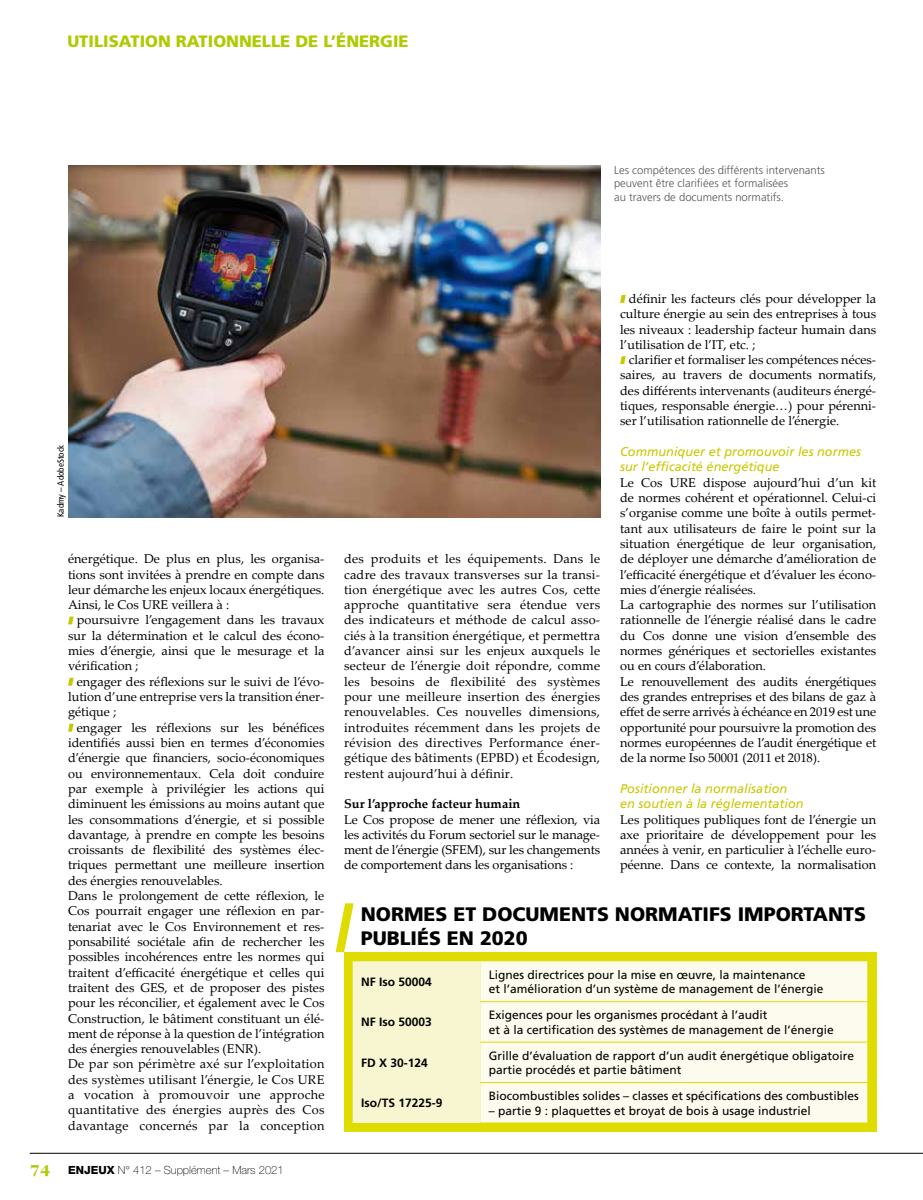
<style>
.page{position:relative;width:923px;height:1200px;background:#fff}
.page>*{position:absolute;margin:0;border:0;box-sizing:border-box;transform-origin:0 0}
.t1{font:900 19.5px/23.4px "Frutiger";color:#000}
.t2{font:900 16.5px "Frutiger";color:#afca00}
.t3{font:12.75px/15.3px "Palatino Linotype";color:#000;text-align:justify}
.t4{font:italic 12.75px/15.3px "Frutiger";color:#c9c800}
.t5{font:700 12.75px "Palatino Linotype";color:#000}
.t6{font:12px/14.4px "Frutiger";color:#000}
.t7{font:700 12px "Frutiger";color:#000}
.t8{font:300 11.25px/13.5px "Frutiger";color:#565655}
.t9{font:100 11.25px "Helvetica Neue";color:#000}
.t10{font:condensed 9px "Frutiger";color:#000}
.s1{font-family:"Fairfield LH";font-weight:800;font-size:16.5px;color:#afca00}
.s2{font-weight:800}
</style>
<div class="page">
<hr style="left:30px;top:1152px;width:893px;height:1px;background:#000">
<svg style="left:620px;top:295px;width:5px;height:8px"></svg>
<svg style="left:620px;top:356px;width:5px;height:8px"></svg>
<svg style="left:68px;top:616px;width:6px;height:8px"></svg>
<svg style="left:68px;top:677px;width:6px;height:8px"></svg>
<svg style="left:68px;top:723px;width:6px;height:8px"></svg>
<div style="left:344px;top:952px;width:532px;height:179px;background:#dedc00"></div>
<div style="left:353px;top:961px;width:127px;height:161px;background:#f7f6d1"></div>
<div style="left:480px;top:961px;width:387px;height:161px;background:#fcfbed"></div>
<hr style="left:480px;top:1001px;width:387px;height:1px;background:#dedc00">
<hr style="left:480px;top:1041px;width:387px;height:1px;background:#dedc00">
<hr style="left:480px;top:1081px;width:387px;height:1px;background:#dedc00">
<svg style="left:336px;top:903px;width:18px;height:48px"></svg>
<img style="left:69px;top:165px;width:532px;height:352px">
<p class="t2" style="left:67px;top:31px;width:343px">UTILISATION RATIONNELLE DE L’ÉNERGIE</p>
<p class="t8" style="left:614px;top:163px;width:212px">Les compétences des différents intervenants peuvent être clarifiées et formalisées<br>au travers de documents normatifs.</p>
<p class="t10" style="left:56px;top:517px;width:74px;rotate:-90deg">Kadmy – AdobeStock</p>
<p class="t3" style="left:68px;top:550px;width:258px">énergétique. De plus en plus, les organisa&shy;tions sont invitées à prendre en compte dans leur démarche les enjeux locaux énergétiques.<br>Ainsi, le Cos URE veillera à :</p>
<p class="t3" style="left:68px;top:611px;width:258px;text-indent:9px">poursuivre l’engagement dans les travaux sur la détermination et le calcul des écono&shy;mies d’énergie, ainsi que le mesurage et la vérification ;</p>
<p class="t3" style="left:68px;top:673px;width:258px;text-indent:9px">engager des réflexions sur le suivi de l’évo&shy;lution d’une entreprise vers la transition éner&shy;gétique ;</p>
<p class="t3" style="left:68px;top:719px;width:258px;text-align:left;text-indent:9px">engager les réflexions sur les bénéfices identifiés aussi bien en termes d’économies d’énergie que financiers, socio-économiques ou environnementaux. Cela doit conduire par exemple à privilégier les actions qui diminuent les émissions au moins autant que les consommations d’énergie, et si possible davantage, à prendre en compte les besoins croissants de flexibilité des systèmes élec&shy;triques permettant une meilleure insertion des énergies renouvelables.<br>Dans le prolongement de cette réflexion, le Cos pourrait engager une réflexion en par&shy;tenariat avec le Cos Environnement et res&shy;ponsabilité sociétale afin de rechercher les possibles incohérences entre les normes qui traitent d’efficacité énergétique et celles qui traitent des GES, et de proposer des pistes pour les réconcilier, et également avec le Cos Construction, le bâtiment constituant un élé&shy;ment de réponse à la question de l’intégration des énergies renouvelables (ENR).<br>De par son périmètre axé sur l’exploitation des systèmes utilisant l’énergie, le Cos URE a vocation à promouvoir une approche quantitative des énergies auprès des Cos davantage concernés par la conception</p>
<p class="t9" style="left:30px;top:1163px;width:255px"><span class="s1">74</span> <span class="s2">ENJEUX</span> N° 412 – Supplément – Mars 2021</p>
<p class="t3" style="left:344px;top:550px;width:257px">des produits et les équipements. Dans le cadre des travaux transverses sur la transi&shy;tion énergétique avec les autres Cos, cette approche quantitative sera étendue vers des indicateurs et méthode de calcul asso&shy;ciés à la transition énergétique, et permettra d’avancer ainsi sur les enjeux auxquels le secteur de l’énergie doit répondre, comme les besoins de flexibilité des systèmes pour une meilleure insertion des énergies renouvelables. Ces nouvelles dimensions, introduites récemment dans les projets de révision des directives Performance éner&shy;gétique des bâtiments (EPBD) et Écodesign, restent aujourd’hui à définir.</p>
<p class="t5" style="left:344px;top:794px;width:178px">Sur l’approche facteur humain</p>
<p class="t3" style="left:344px;top:810px;width:257px">Le Cos propose de mener une réflexion, via les activités du Forum sectoriel sur le manage&shy;ment de l’énergie (SFEM), sur les changements de comportement dans les organisations :</p>
<p class="t3" style="left:620px;top:290px;width:257px;text-indent:9px">définir les facteurs clés pour développer la culture énergie au sein des entreprises à tous les niveaux : leadership facteur humain dans l’utilisation de l’IT, etc. ;</p>
<p class="t3" style="left:620px;top:351px;width:257px;text-indent:9px">clarifier et formaliser les compétences néces&shy;saires, au travers de documents normatifs, des différents intervenants (auditeurs énergé&shy;tiques, responsable énergie…) pour pérenni&shy;ser l’utilisation rationnelle de l’énergie.</p>
<p class="t4" style="left:620px;top:444px;width:242px">Communiquer et promouvoir les normes sur l’efficacité énergétique</p>
<p class="t3" style="left:620px;top:474px;width:258px;text-align:left">Le Cos URE dispose aujourd’hui d’un kit de normes cohérent et opérationnel. Celui-ci s’organise comme une boîte à outils permet&shy;tant aux utilisateurs de faire le point sur la situation énergétique de leur organisation, de déployer une démarche d’amélioration de l’efficacité énergétique et d’évaluer les écono&shy;mies d’énergie réalisées.<br>La cartographie des normes sur l’utilisation rationnelle de l’énergie réalisé dans le cadre du Cos donne une vision d’ensemble des normes génériques et sectorielles existantes ou en cours d’élaboration.<br>Le renouvellement des audits énergétiques des grandes entreprises et des bilans de gaz à effet de serre arrivés à échéance en 2019 est une opportunité pour poursuivre la promotion des normes européennes de l’audit énergétique et de la norme Iso 50001 (2011 et 2018).</p>
<p class="t4" style="left:620px;top:780px;width:185px">Positionner la normalisation en soutien à la réglementation</p>
<p class="t3" style="left:620px;top:810px;width:257px">Les politiques publiques font de l’énergie un axe prioritaire de développement pour les années à venir, en particulier à l’échelle euro&shy;péenne. Dans ce contexte, la normalisation</p>
<h1 class="t1" style="left:361px;top:902px;width:507px">NORMES ET DOCUMENTS NORMATIFS IMPORTANTS<br>PUBLIÉS EN 2020</h1>
<p class="t7" style="left:361px;top:974px;width:72px">NF Iso 50004</p>
<p class="t6" style="left:489px;top:967px;width:336px">Lignes directrices pour la mise en œuvre, la maintenance<br>et l’amélioration d’un système de management de l’énergie</p>
<p class="t7" style="left:361px;top:1014px;width:72px">NF Iso 50003</p>
<p class="t6" style="left:489px;top:1007px;width:346px">Exigences pour les organismes procédant à l’audit<br>et à la certification des systèmes de management de l’énergie</p>
<p class="t7" style="left:361px;top:1055px;width:68px">FD X 30-124</p>
<p class="t6" style="left:489px;top:1048px;width:367px">Grille d’évaluation de rapport d’un audit énergétique obligatoire partie procédés et partie bâtiment</p>
<p class="t7" style="left:361px;top:1095px;width:83px">Iso/TS 17225-9</p>
<p class="t6" style="left:489px;top:1088px;width:371px">Biocombustibles solides – classes et spécifications des combustibles</p>
<p class="t6" style="left:489px;top:1102px;width:324px">– partie 9 : plaquettes et broyat de bois à usage industriel</p>
</div>
